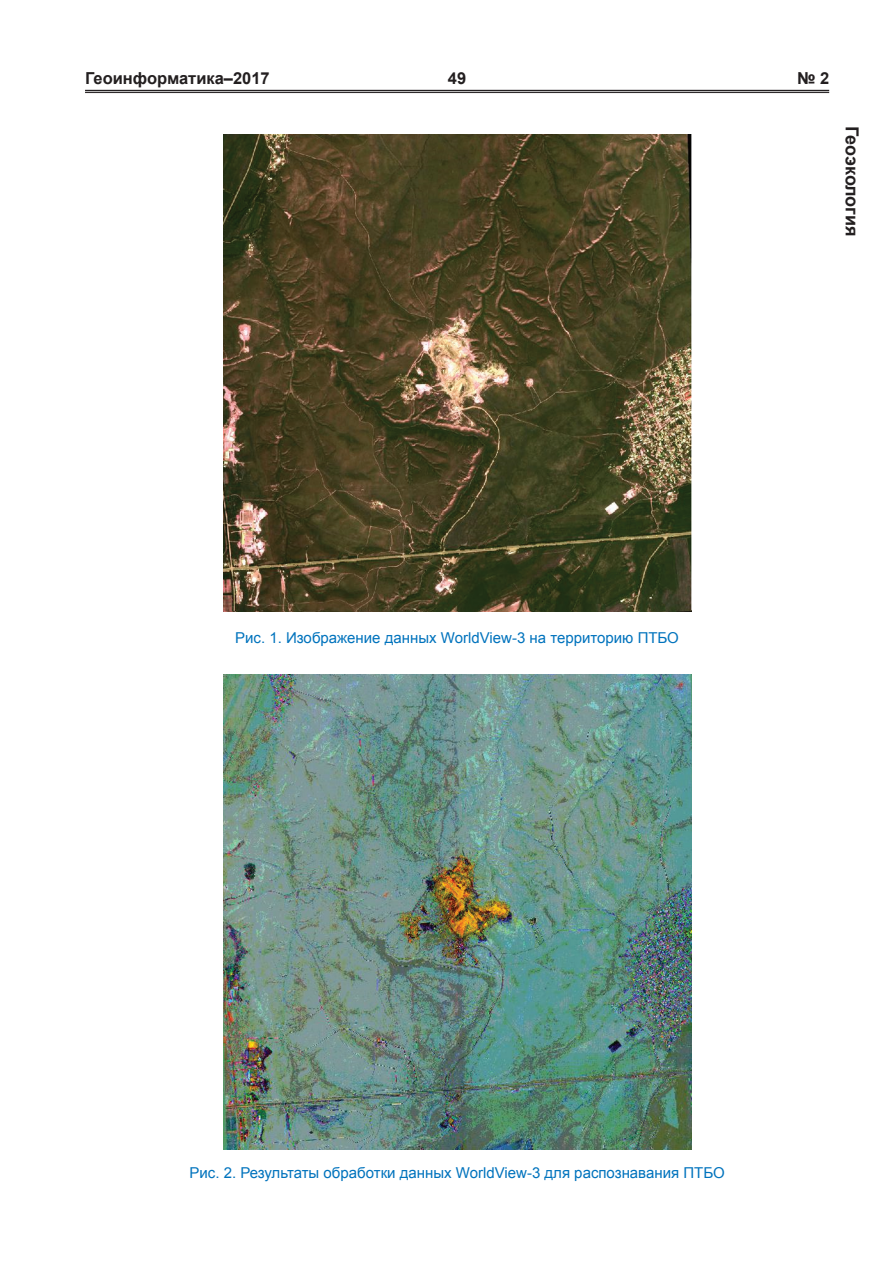
<style>
.page{position:relative;width:893px;height:1263px;background:#fff}
.page>*{position:absolute;margin:0;border:0;box-sizing:border-box;transform-origin:0 0}
.t1{font:700 18px "Arial";letter-spacing:-.005em;color:#231f20}
.t2{font:700 16.5px "Arial";color:#231f20}
.t3{font:15px "Arial";color:#0073bd}
</style>
<div class="page">
<hr style="left:85px;top:90px;width:744px;height:1px;background:#231f20">
<hr style="left:85px;top:92px;width:744px;height:1px;background:#231f20">
<img style="left:223px;top:135px;width:468px;height:477px">
<img style="left:223px;top:675px;width:468px;height:474px">
<p class="t2" style="left:85px;top:68px;width:186px">Геоинформатика–2017</p>
<p class="t2" style="left:448px;top:68px;width:20px">49</p>
<p class="t2" style="left:797px;top:68px;width:34px">№ 2</p>
<p class="t1" style="left:864px;top:126px;width:112px;rotate:90deg">Геоэкология</p>
<p class="t3" style="left:235px;top:628px;width:445px">Рис. 1. Изображение данных WorldView-3 на территорию ПТБО</p>
<p class="t3" style="left:189px;top:1163px;width:537px">Рис. 2. Результаты обработки данных WorldView-3 для распознавания ПТБО</p>
</div>
